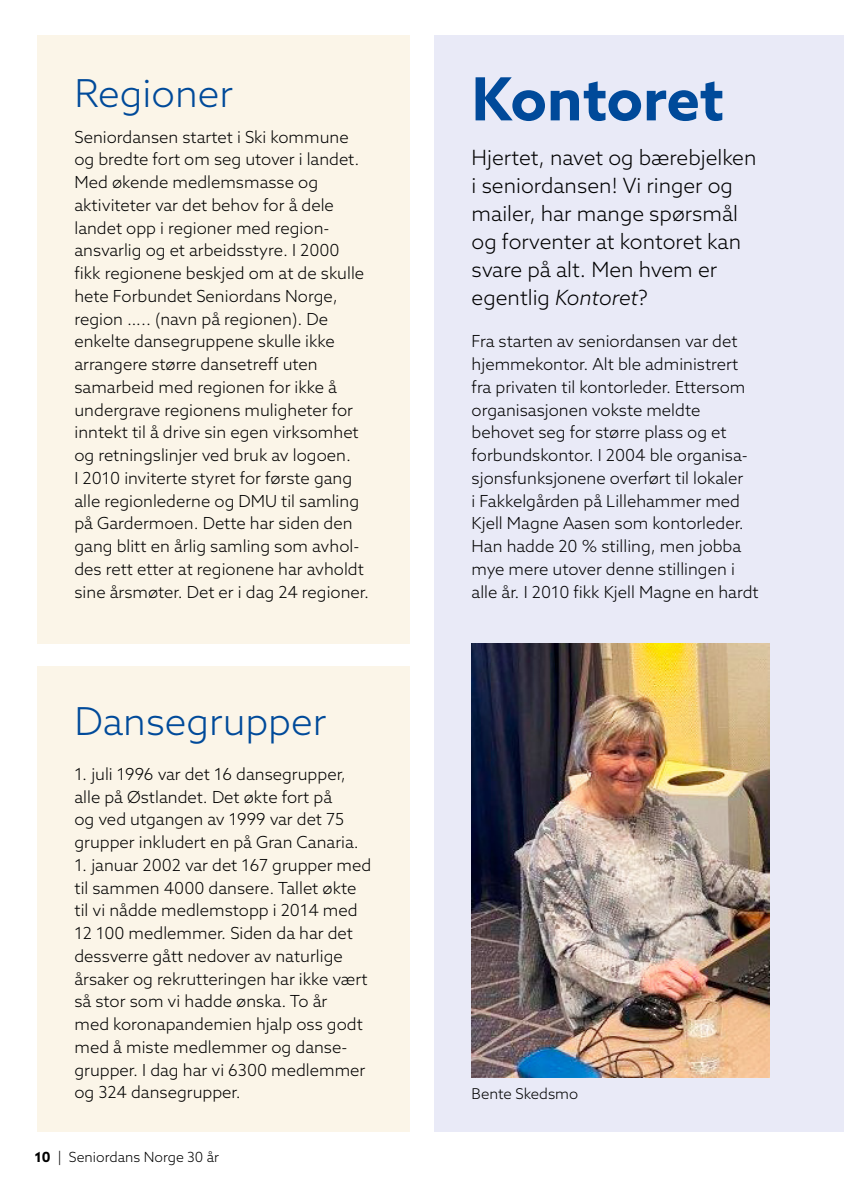
<style>
.page{position:relative;width:844px;height:1191px;background:#fff}
.page>*{position:absolute;margin:0;border:0;box-sizing:border-box;transform-origin:0 0}
.t1{font:700 59.5px "Azo Sans";letter-spacing:-.005em;color:#004a9a}
.t2{font:300 38.5px "Azo Sans";color:#004a9a}
.t3{font:300 21px/28px "Azo Sans";color:#000}
.t4{font:300 16.62px/22.8px "Azo Sans";color:#000}
.t5{font:300 14.88px "Azo Sans";color:#000}
.t6{font:300 14px "Azo Sans";color:#000}
.s1{font-weight:700}
.s2{font-style:italic}
</style>
<div class="page">
<div style="left:37px;top:666px;width:372px;height:465px;background:#fbf5e8"></div>
<div style="left:37px;top:35px;width:372px;height:608px;background:#fbf5e8"></div>
<div style="left:434px;top:35px;width:409px;height:1096px;background:#e9eaf7"></div>
<img style="left:471px;top:643px;width:298px;height:434px">
<h2 class="t2" style="left:74px;top:69px;width:160px">Regioner</h2>
<p class="t4" style="left:74px;top:125px;width:296px">Seniordansen startet i Ski kommune og bredte fort om seg utover i landet.<br>Med økende medlemsmasse og aktiviteter var det behov for å dele landet opp i regioner med region&shy;ansvarlig og et arbeidsstyre. I 2000 fikk regionene beskjed om at de skulle hete Forbundet Seniordans Norge, region ….. (navn på regionen). De enkelte dansegruppene skulle ikke arrangere større dansetreff uten samarbeid med regionen for ikke å undergrave regionens muligheter for inntekt til å drive sin egen virksomhet og retningslinjer ved bruk av logoen.<br>I 2010 inviterte styret for første gang alle regionlederne og DMU til samling på Gardermoen. Dette har siden den gang blitt en årlig samling som avhol&shy;des rett etter at regionene har avholdt sine årsmøter. Det er i dag 24 regioner.</p>
<h2 class="t2" style="left:74px;top:696px;width:253px">Dansegrupper</h2>
<p class="t4" style="left:74px;top:762px;width:286px">1. juli 1996 var det 16 dansegrupper, alle på Østlandet. Det økte fort på<br>og ved utgangen av 1999 var det 75 grupper inkludert en på Gran Canaria.</p>
<p class="t4" style="left:74px;top:853px;width:298px">1. januar 2002 var det 167 grupper med til sammen 4000 dansere. Tallet økte til vi nådde medlemstopp i 2014 med 12 100 medlemmer. Siden da har det dessverre gått nedover av naturlige årsaker og rekrutteringen har ikke vært så stor som vi hadde ønska. To år<br>med koronapandemien hjalp oss godt med å miste medlemmer og danse&shy;grupper. I dag har vi 6300 medlemmer og 324 dansegrupper.</p>
<p class="t6" style="left:35px;top:1148px;width:186px"><span class="s1">10</span> | Seniordans Norge 30 år</p>
<h1 class="t1" style="left:471px;top:60px;width:254px">Kontoret</h1>
<p class="t3" style="left:471px;top:144px;width:286px">Hjertet, navet og bærebjelken i seniordansen! Vi ringer og mailer, har mange spørsmål og forventer at kontoret kan svare på alt. Men hvem er egentlig <span class="s2">Kontoret</span>?</p>
<p class="t4" style="left:471px;top:330px;width:288px">Fra starten av seniordansen var det hjemmekontor. Alt ble administrert fra privaten til kontorleder. Ettersom organisasjonen vokste meldte behovet seg for større plass og et forbundskontor. I 2004 ble organisa&shy;sjonsfunksjonene overført til lokaler<br>i Fakkelgården på Lillehammer med Kjell Magne Aasen som kontorleder.<br>Han hadde 20 % stilling, men jobba mye mere utover denne stillingen i alle år. I 2010 fikk Kjell Magne en hardt</p>
<p class="t5" style="left:471px;top:1083px;width:108px">Bente Skedsmo</p>
</div>
